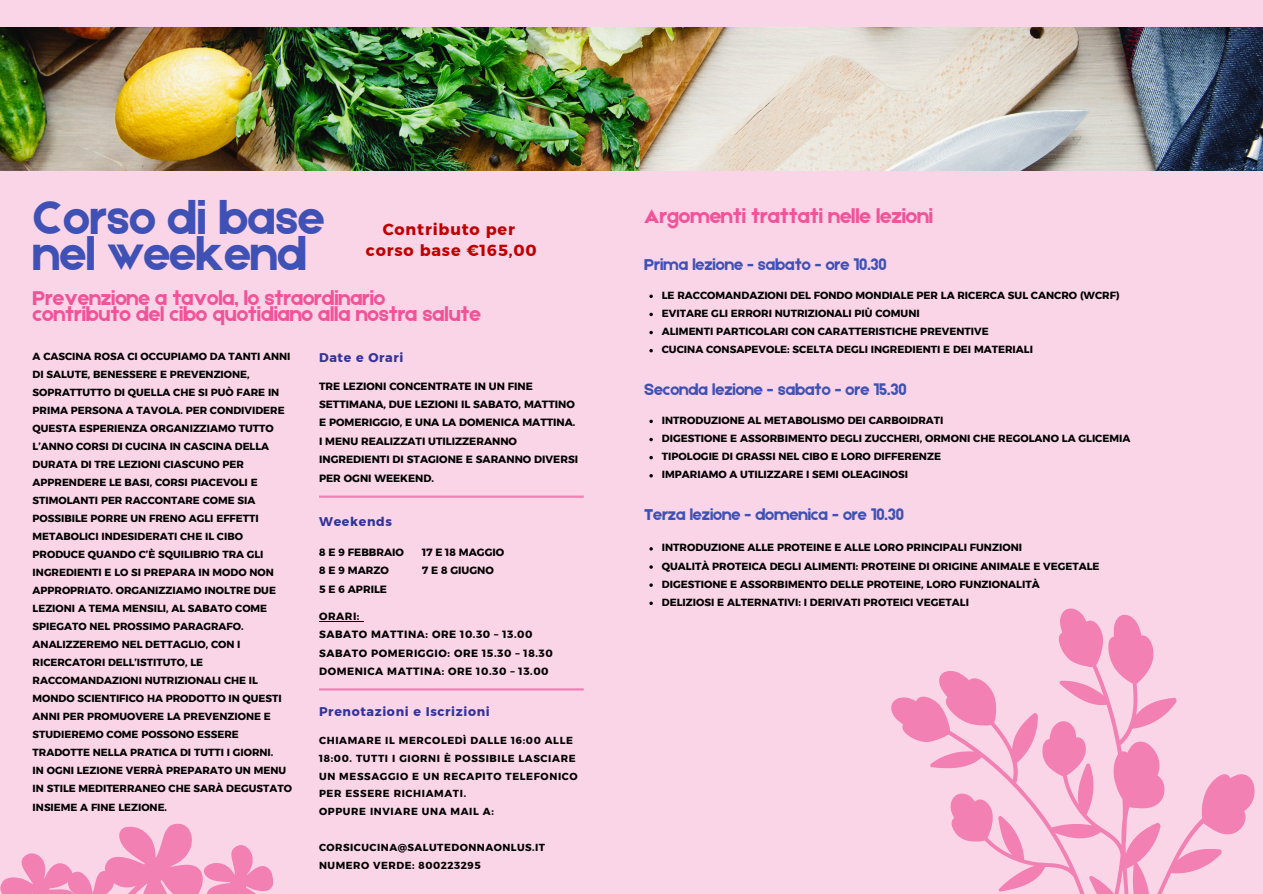
<style>
.page{position:relative;width:1263px;height:894px;background:#fff}
.page>*{position:absolute;margin:0;border:0;box-sizing:border-box;transform-origin:0 0}
.t1{font:48.75px/36.5px "Etna";letter-spacing:-.005em;color:#3f51b5}
.t2{font:21.3px/15.8px "Etna";letter-spacing:-.005em;color:#f15398}
.t3{font:16.65px "Etna";letter-spacing:-.005em;color:#3f51b5}
.t4{font:16.05px/21.3px "Kief Montaser Bold";letter-spacing:.05em;color:#c00000;text-align:center}
.t5{font:12.6px "Kief Montaser Bold";letter-spacing:.05em;color:#339}
.t6{font:10.5px/18.3px "Kief Montaser Bold";color:#000}
.t7{font:10.5px/18.3px "Kief Montaser Bold";letter-spacing:.05em;color:#000}
.t8{font:10.35px/18px "Kief Montaser Bold";color:#000}
.t9{font:10.2px/17.9px "Kief Montaser Bold";letter-spacing:.06em;color:#000}
</style>
<div class="page">
<div style="left:0;top:0;width:1263px;height:893px;background:#fad5e8"></div>
<img style="left:0;top:28px;width:1263px;height:142px">
<hr style="left:319px;top:495px;width:265px;height:2px;background:#f280b3">
<hr style="left:319px;top:688px;width:265px;height:2px;background:#f280b3">
<svg style="left:891px;top:608px;width:364px;height:285px"></svg>
<svg style="left:0;top:823px;width:273px;height:70px"></svg>
<hr style="left:319px;top:620px;width:41px;height:1px;background:#000">
<svg style="left:649px;top:294px;width:4px;height:4px"></svg>
<svg style="left:649px;top:312px;width:4px;height:4px"></svg>
<svg style="left:649px;top:331px;width:4px;height:3px"></svg>
<svg style="left:649px;top:349px;width:4px;height:3px"></svg>
<svg style="left:649px;top:419px;width:4px;height:4px"></svg>
<svg style="left:649px;top:437px;width:4px;height:4px"></svg>
<svg style="left:649px;top:456px;width:4px;height:3px"></svg>
<svg style="left:649px;top:474px;width:4px;height:3px"></svg>
<svg style="left:649px;top:547px;width:4px;height:3px"></svg>
<p class="t1" style="left:33px;top:197px;width:293px">Corso di base nel weekend</p>
<h5 class="t4" style="left:366px;top:218px;width:172px">Contributo per corso base €165,00</h5>
<p class="t2" style="left:33px;top:289px;width:450px">Prevenzione a tavola, lo straordinario contributo del cibo quotidiano alla nostra salute</p>
<p class="t8" style="left:33px;top:347px;width:261px">A CASCINA ROSA CI OCCUPIAMO DA TANTI ANNI DI SALUTE, BENESSERE E PREVENZIONE, SOPRATTUTTO DI QUELLA CHE SI PUÒ FARE IN PRIMA PERSONA A TAVOLA. PER CONDIVIDERE QUESTA ESPERIENZA ORGANIZZIAMO TUTTO L’ANNO CORSI DI CUCINA IN CASCINA DELLA DURATA DI TRE LEZIONI CIASCUNO PER APPRENDERE LE BASI, CORSI PIACEVOLI E STIMOLANTI PER RACCONTARE COME SIA POSSIBILE PORRE UN FRENO AGLI EFFETTI METABOLICI INDESIDERATI CHE IL CIBO PRODUCE QUANDO C’È SQUILIBRIO TRA GLI INGREDIENTI E LO SI PREPARA IN MODO NON APPROPRIATO. ORGANIZZIAMO INOLTRE DUE LEZIONI A TEMA MENSILI, AL SABATO COME SPIEGATO NEL PROSSIMO PARAGRAFO.<br>ANALIZZEREMO NEL DETTAGLIO, CON I RICERCATORI DELL’ISTITUTO, LE RACCOMANDAZIONI NUTRIZIONALI CHE IL MONDO SCIENTIFICO HA PRODOTTO IN QUESTI ANNI PER PROMUOVERE LA PREVENZIONE E STUDIEREMO COME POSSONO ESSERE TRADOTTE NELLA PRATICA DI TUTTI I GIORNI.<br>IN OGNI LEZIONE VERRÀ PREPARATO UN MENU IN STILE MEDITERRANEO CHE SARÀ DEGUSTATO INSIEME A FINE LEZIONE.</p>
<h2 class="t5" style="left:319px;top:349px;width:86px">Date e Orari</h2>
<p class="t6" style="left:319px;top:376px;width:261px">TRE LEZIONI CONCENTRATE IN UN FINE SETTIMANA, DUE LEZIONI IL SABATO, MATTINO E POMERIGGIO, E UNA LA DOMENICA MATTINA.<br>I MENU REALIZZATI UTILIZZERANNO INGREDIENTI DI STAGIONE E SARANNO DIVERSI PER OGNI WEEKEND.</p>
<h4 class="t5" style="left:319px;top:513px;width:74px">Weekends</h4>
<p class="t6" style="left:319px;top:542px;width:86px">8 E 9 FEBBRAIO<br>8 E 9 MARZO</p>
<p class="t6" style="left:319px;top:579px;width:69px">5 E 6 APRILE</p>
<p class="t6" style="left:422px;top:542px;width:84px">17 E 18 MAGGIO<br>7 E 8 GIUGNO</p>
<p class="t7" style="left:319px;top:606px;width:235px">ORARI:<br>SABATO MATTINA: ORE 10.30 – 13.00<br>SABATO POMERIGGIO: ORE 15.30 – 18.30</p>
<p class="t7" style="left:319px;top:662px;width:231px">DOMENICA MATTINA: ORE 10.30 – 13.00</p>
<p class="t5" style="left:319px;top:704px;width:172px">Prenotazioni e Iscrizioni</p>
<h1 class="t9" style="left:319px;top:731px;width:260px">CHIAMARE IL MERCOLEDÌ DALLE 16:00 ALLE 18:00. TUTTI I GIORNI È POSSIBILE LASCIARE UN MESSAGGIO E UN RECAPITO TELEFONICO PER ESSERE RICHIAMATI.<br>OPPURE INVIARE UNA MAIL A:</h1>
<h3 class="t9" style="left:319px;top:838px;width:228px">CORSICUCINA@SALUTEDONNAONLUS.IT<br>NUMERO VERDE: 800223295</h3>
<p class="t2" style="left:644px;top:207px;width:290px">Argomenti trattati nelle lezioni</p>
<h6 class="t3" style="left:644px;top:253px;width:244px">Prima lezione - sabato - ore 10.30</h6>
<p class="t8" style="left:662px;top:286px;width:459px">LE RACCOMANDAZIONI DEL FONDO MONDIALE PER LA RICERCA SUL CANCRO (WCRF)</p>
<h4 class="t8" style="left:662px;top:304px;width:259px">EVITARE GLI ERRORI NUTRIZIONALI PIÙ COMUNI</h4>
<p class="t8" style="left:662px;top:322px;width:328px">ALIMENTI PARTICOLARI CON CARATTERISTICHE PREVENTIVE</p>
<p class="t8" style="left:662px;top:340px;width:373px">CUCINA CONSAPEVOLE: SCELTA DEGLI INGREDIENTI E DEI MATERIALI</p>
<h5 class="t3" style="left:644px;top:378px;width:264px">Seconda lezione - sabato - ore 15.30</h5>
<p class="t8" style="left:662px;top:411px;width:283px">INTRODUZIONE AL METABOLISMO DEI CARBOIDRATI</p>
<p class="t8" style="left:662px;top:429px;width:470px">DIGESTIONE E ASSORBIMENTO DEGLI ZUCCHERI, ORMONI CHE REGOLANO LA GLICEMIA</p>
<h4 class="t8" style="left:662px;top:447px;width:281px">TIPOLOGIE DI GRASSI NEL CIBO E LORO DIFFERENZE</h4>
<p class="t8" style="left:662px;top:465px;width:248px">IMPARIAMO A UTILIZZARE I SEMI OLEAGINOSI</p>
<h6 class="t3" style="left:644px;top:503px;width:261px">Terza lezione - domenica - ore 10.30</h6>
<p class="t8" style="left:662px;top:538px;width:362px">INTRODUZIONE ALLE PROTEINE E ALLE LORO PRINCIPALI FUNZIONI</p>
<p class="t8" style="left:662px;top:556px;width:439px">QUALITÀ PROTEICA DEGLI ALIMENTI: PROTEINE DI ORIGINE ANIMALE E VEGETALE</p>
<p class="t8" style="left:662px;top:575px;width:379px">DIGESTIONE E ASSORBIMENTO DELLE PROTEINE, LORO FUNZIONALITÀ</p>
<h2 class="t8" style="left:662px;top:593px;width:309px">DELIZIOSI E ALTERNATIVI: I DERIVATI PROTEICI VEGETALI</h2>
</div>
